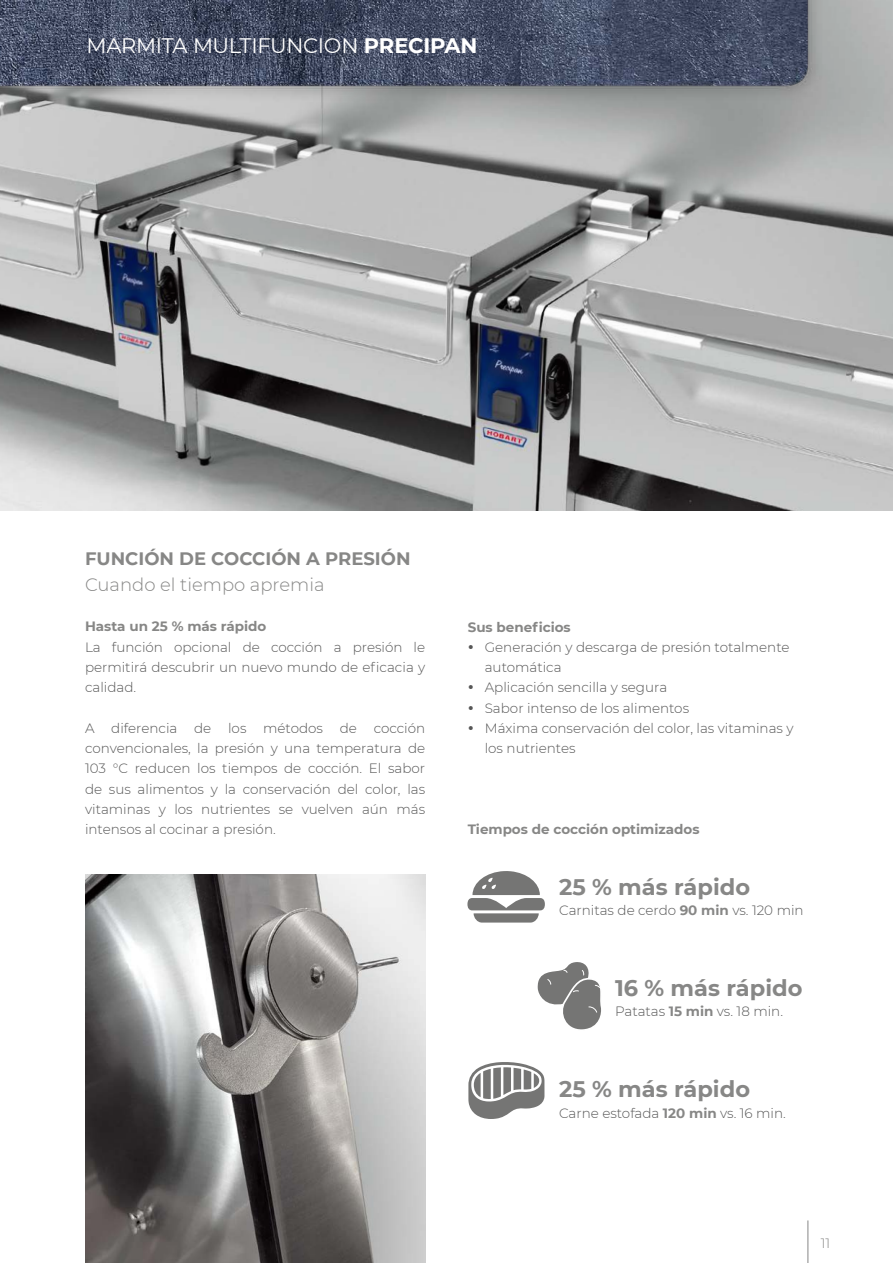
<style>
.page{position:relative;width:893px;height:1263px;background:#fff}
.page>*{position:absolute;margin:0;border:0;box-sizing:border-box;transform-origin:0 0}
.t1{font:700 22.5px "Montserrat";color:#878786}
.t2{font:21px "Montserrat";letter-spacing:-.02em;color:#fff}
.t3{font:700 18px "Montserrat";color:#878786}
.t4{font:300 18px "Montserrat";color:#878786}
.t5{font:300 13.5px/20.2px "Montserrat";color:#565656;text-align:justify}
.t6{font:700 13.5px "Montserrat";color:#878786}
.t7{font:300 13.5px "Montserrat";color:#878786}
.s1{font-weight:700}
.s2{font-weight:700;color:#878786}
</style>
<div class="page">
<hr style="left:807px;top:1220px;width:1px;height:43px;background:#878786">
<img style="left:0;top:123px;width:893px;height:387px">
<img style="left:85px;top:875px;width:340px;height:388px">
<svg style="left:467px;top:871px;width:78px;height:52px"></svg>
<svg style="left:468px;top:1062px;width:76px;height:57px"></svg>
<svg style="left:538px;top:962px;width:63px;height:68px"></svg>
<img style="left:0;top:0;width:893px;height:123px">
<h2 class="t2" style="left:86px;top:31px;width:393px">MARMITA MULTIFUNCION <span class="s1">PRECIPAN</span></h2>
<h3 class="t3" style="left:85px;top:546px;width:327px">FUNCIÓN DE COCCIÓN A PRESIÓN</h3>
<h3 class="t4" style="left:85px;top:572px;width:241px">Cuando el tiempo apremia</h3>
<p class="t6" style="left:85px;top:617px;width:183px">Hasta un 25 % más rápido</p>
<p class="t5" style="left:85px;top:636px;width:342px">La función opcional de cocción a presión le permitirá descubrir un nuevo mundo de eficacia y calidad.</p>
<p class="t5" style="left:85px;top:717px;width:342px">A diferencia de los métodos de cocción convencionales, la presión y una temperatura de 103 °C reducen los tiempos de cocción. El sabor de sus alimentos y la conservación del color, las vitaminas y los nutrientes se vuelven aún más intensos al cocinar a presión.</p>
<p class="t6" style="left:468px;top:617px;width:105px">Sus beneficios</p>
<p class="t5" style="left:485px;top:636px;width:310px;text-align:left">Generación y descarga de presión totalmente automática<br>Aplicación sencilla y segura<br>Sabor intenso de los alimentos<br>Máxima conservación del color, las vitaminas y los nutrientes</p>
<p class="t6" style="left:468px;top:820px;width:233px">Tiempos de cocción optimizados</p>
<h1 class="t1" style="left:559px;top:871px;width:192px">25 % más rápido</h1>
<p class="t5" style="left:559px;top:900px;width:246px">Carnitas de cerdo <span class="s2">90 min</span> vs. 120 min</p>
<h1 class="t1" style="left:615px;top:972px;width:189px">16 % más rápido</h1>
<p class="t5" style="left:615px;top:1001px;width:170px">Patatas <span class="s2">15 min</span> vs. 18 min.</p>
<h1 class="t1" style="left:559px;top:1073px;width:192px">25 % más rápido</h1>
<p class="t5" style="left:559px;top:1102px;width:228px">Carne estofada <span class="s2">120 min</span> vs. 16 min.</p>
<p class="t7" style="left:821px;top:1234px;width:11px">11</p>
</div>
